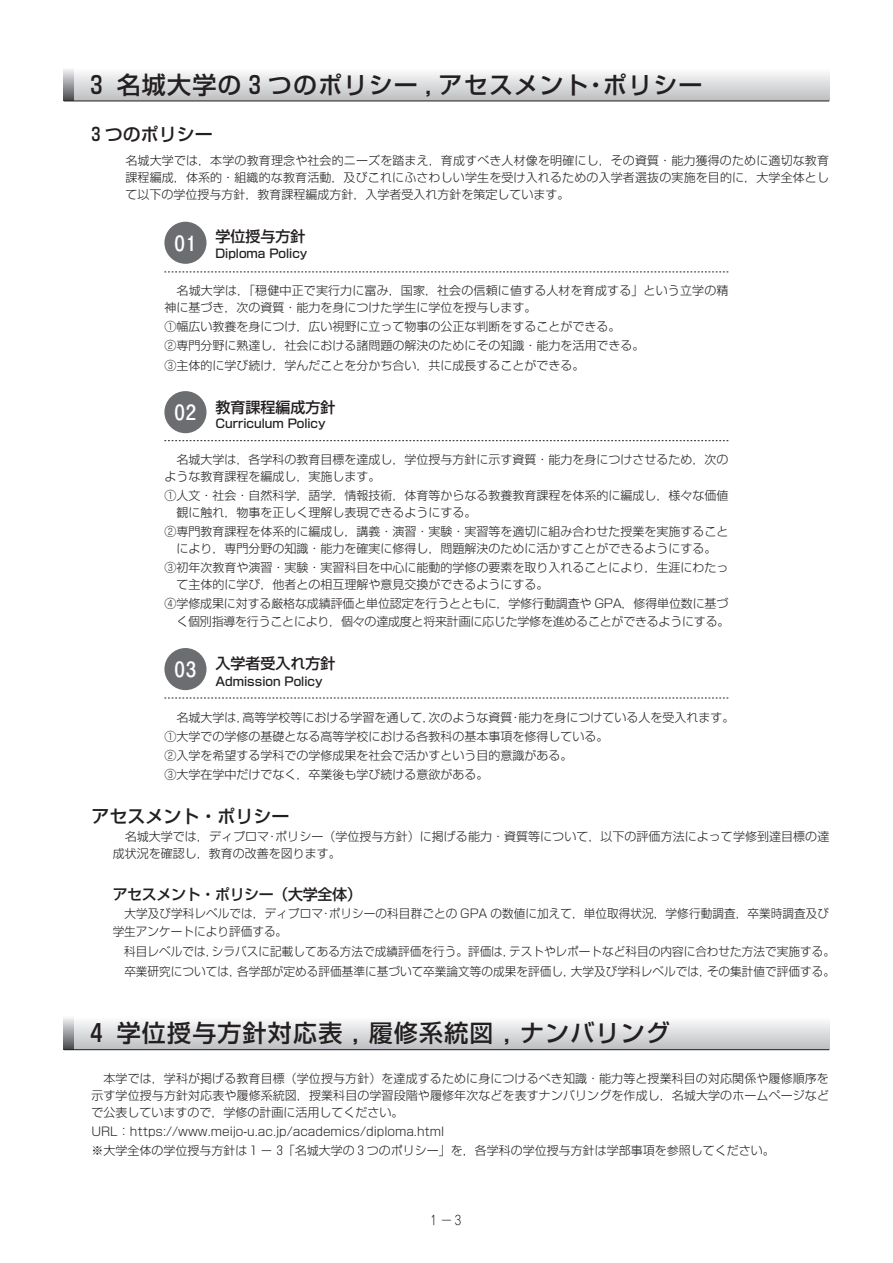
<style>
.page{position:relative;width:893px;height:1263px;background:#fff}
.page>*{position:absolute;margin:0;border:0;box-sizing:border-box;transform-origin:0 0}
.t1{font:500 24px "Shin Go Pro";letter-spacing:.05em;color:#231f20}
.t2{font:700 21px "Futo Go B101 Pro";color:#fff}
.t3{font:500 18px "Shin Go Pro";color:#231f20}
.t4{font:500 15px "Shin Go Pro";color:#231f20}
.t5{font:500 15px "Shin Go Pro";letter-spacing:-.025em;color:#231f20}
.t6{font:300 12.75px "Jun 101 Pro";color:#231f20}
.t7{font:300 12px/17px "Shin Go Pro";color:#231f20}
.t8{font:300 12px/17.7px "Shin Go Pro";letter-spacing:-.02em;color:#231f20;text-align:right}
.t9{font:500 12px "Shin Go Pro";color:#231f20}
.s1{font-size:13.5px}
</style>
<div class="page">
<svg style="left:73px;top:69px;width:756px;height:32px"></svg>
<svg style="left:64px;top:69px;width:9px;height:32px"></svg>
<hr style="left:64px;top:101px;width:765px;height:1px;background:#231f20">
<div style="left:70px;top:1017px;width:759px;height:32px;background:linear-gradient(to bottom,#fcfcfd,#c0c1c4)"></div>
<svg style="left:64px;top:1017px;width:9px;height:32px"></svg>
<hr style="left:64px;top:1049px;width:765px;height:1px;background:#231f20">
<div style="left:164px;top:222px;width:43px;height:42px;background:#6c6d70;border-radius:50%"></div>
<div style="left:164px;top:391px;width:43px;height:42px;background:#6c6d70;border-radius:50%"></div>
<div style="left:164px;top:648px;width:43px;height:42px;background:#6c6d70;border-radius:50%"></div>
<svg style="left:164px;top:272px;width:565px;height:1px"></svg>
<svg style="left:164px;top:440px;width:565px;height:1px"></svg>
<svg style="left:164px;top:698px;width:565px;height:1px"></svg>
<h1 class="t1" style="left:90px;top:65px;width:614px">3 名城大学の 3 つのポリシー , アセスメント・ポリシー</h1>
<h3 class="t3" style="left:91px;top:120px;width:123px">3 つのポリシー</h3>
<p class="t7" style="left:125px;top:151px;width:705px;text-align:justify">名城大学では，本学の教育理念や社会的ニーズを踏まえ，育成すべき人材像を明確にし，その資質・能力獲得のために適切な教育課程編成，体系的・組織的な教育活動，及びこれにふさわしい学生を受け入れるための入学者選抜の実施を目的に，大学全体として以下の学位授与方針，教育課程編成方針，入学者受入れ方針を策定しています。</p>
<p class="t4" style="left:215px;top:224px;width:91px">学位授与方針</p>
<p class="t9" style="left:215px;top:243px;width:94px">Diploma Policy</p>
<p class="t7" style="left:164px;top:280px;width:566px">　名城大学は，「穏健中正で実行力に富み，国家，社会の信頼に値する人材を育成する」という立学の精神に基づき，次の資質・能力を身につけた学生に学位を授与します。</p>
<p class="t7" style="left:164px;top:315px;width:481px;line-height:19.5px">①幅広い教養を身につけ，広い視野に立って物事の公正な判断をすることができる。<br>②専門分野に熟達し，社会における諸問題の解決のためにその知識・能力を活用できる。<br>③主体的に学び続け，学んだことを分かち合い，共に成長することができる。</p>
<p class="t4" style="left:215px;top:395px;width:121px">教育課程編成方針</p>
<p class="t9" style="left:215px;top:414px;width:112px">Curriculum Policy</p>
<p class="t7" style="left:164px;top:450px;width:565px">　名城大学は，各学科の教育目標を達成し，学位授与方針に示す資質・能力を身につけさせるため，次のような教育課程を編成し，実施します。</p>
<p class="t7" style="left:176px;top:486px;width:553px;text-indent:-12px">①人文・社会・自然科学，語学，情報技術，体育等からなる教養教育課程を体系的に編成し，様々な価値観に触れ，物事を正しく理解し表現できるようにする。</p>
<p class="t7" style="left:164px;top:522px;width:565px;text-align:center">②専門教育課程を体系的に編成し，講義・演習・実験・実習等を適切に組み合わせた授業を実施することにより，専門分野の知識・能力を確実に修得し，問題解決のために活かすことができるようにする。</p>
<p class="t7" style="left:176px;top:558px;width:553px;text-indent:-12px">③初年次教育や演習・実験・実習科目を中心に能動的学修の要素を取り入れることにより，生涯にわたって主体的に学び，他者との相互理解や意見交換ができるようにする。</p>
<p class="t8" style="left:164px;top:593px;width:566px">④学修成果に対する厳格な成績評価と単位認定を行うとともに，学修行動調査や GPA，修得単位数に基づく個別指導を行うことにより，個々の達成度と将来計画に応じた学修を進めることができるようにする。</p>
<p class="t4" style="left:215px;top:651px;width:121px">入学者受入れ方針</p>
<p class="t9" style="left:215px;top:671px;width:109px">Admission Policy</p>
<p class="t7" style="left:164px;top:707px;width:572px;line-height:19px">　名城大学は，高等学校等における学習を通して，次のような資質・能力を身につけている人を受入れます。①大学での学修の基礎となる高等学校における各教科の基本事項を修得している。<br>②入学を希望する学科での学修成果を社会で活かすという目的意識がある。<br>③大学在学中だけでなく，卒業後も学び続ける意欲がある。</p>
<h2 class="t2" style="left:174px;top:226px;width:24px">01</h2>
<h2 class="t2" style="left:174px;top:395px;width:24px">02</h2>
<h2 class="t2" style="left:174px;top:652px;width:24px">03</h2>
<h3 class="t3" style="left:91px;top:801px;width:199px">アセスメント・ポリシー</h3>
<p class="t7" style="left:113px;top:827px;width:718px">　名城大学では，ディプロマ・ポリシー（学位授与方針）に掲げる能力・資質等について，以下の評価方法によって学修到達目標の達成状況を確認し，教育の改善を図ります。</p>
<p class="t5" style="left:113px;top:882px;width:251px">アセスメント・ポリシー（大学全体）</p>
<p class="t7" style="left:113px;top:903px;width:718px;line-height:18px;text-indent:12px">大学及び学科レベルでは，ディプロマ・ポリシーの科目群ごとの GPA の数値に加えて，単位取得状況，学修行動調査，卒業時調査及び学生アンケートにより評価する。</p>
<p class="t7" style="left:113px;top:940px;width:724px;line-height:20.1px">　科目レベルでは，シラバスに記載してある方法で成績評価を行う。評価は，テストやレポートなど科目の内容に合わせた方法で実施する。　卒業研究については，各学部が定める評価基準に基づいて卒業論文等の成果を評価し，大学及び学科レベルでは，その集計値で評価する。</p>
<h1 class="t1" style="left:90px;top:1013px;width:581px">４ 学位授与方針対応表 , 履修系統図 , ナンバリング</h1>
<p class="t7" style="left:91px;top:1068px;width:739px;text-align:justify">　本学では，学科が掲げる教育目標（学位授与方針）を達成するために身につけるべき知識・能力等と授業科目の対応関係や履修順序を示す学位授与方針対応表や履修系統図，授業科目の学習段階や履修年次などを表すナンバリングを作成し，名城大学のホームページなどで公表していますので，学修の計画に活用してください。</p>
<p class="t7" style="left:91px;top:1120px;width:685px;line-height:19.8px">URL：https://www.meijo-u.ac.jp/academics/diploma.html<br>※大学全体の学位授与方針は１ <span class="s1">−</span> 3「名城大学の 3 つのポリシー」を，各学科の学位授与方針は学部事項を参照してください。</p>
<p class="t6" style="left:431px;top:1210px;width:32px">1 ―3</p>
</div>
